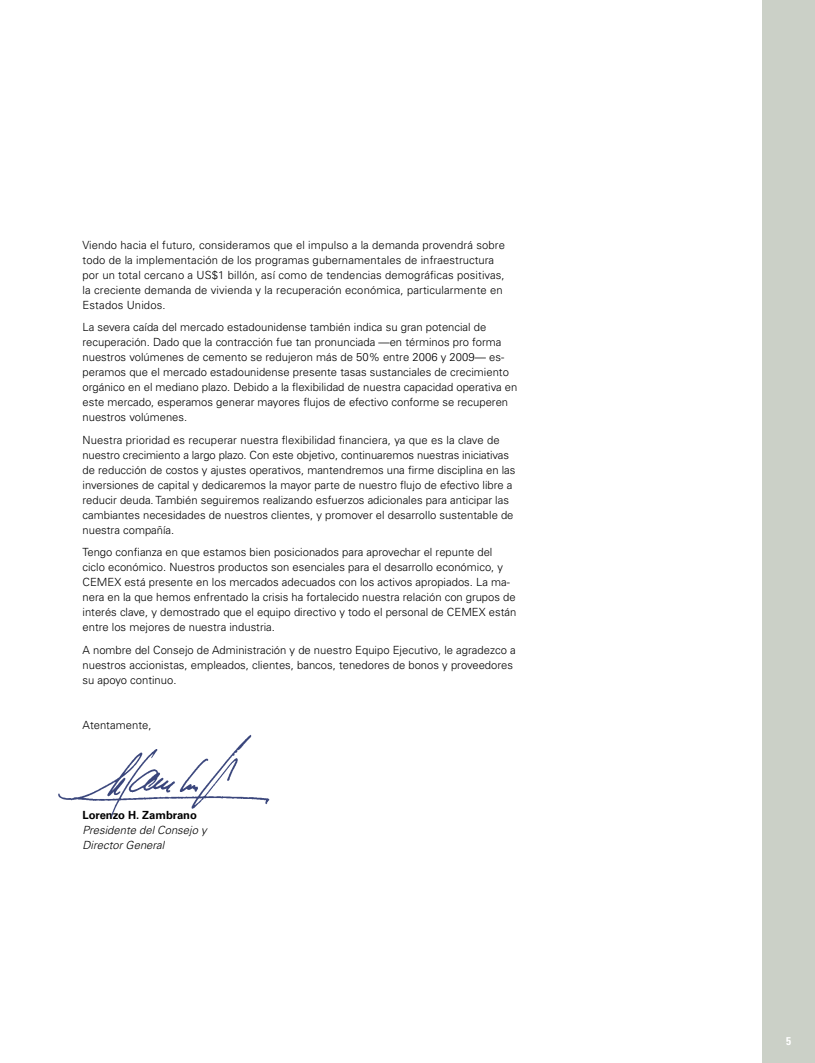
<style>
.page{position:relative;width:815px;height:1063px;background:#fff}
.page>*{position:absolute;margin:0;border:0;box-sizing:border-box;transform-origin:0 0}
.t1{font:300 11.25px/15px "Univers";color:#000}
.t2{font:italic 300 11.25px/15px "Univers";color:#000}
.t3{font:700 11.25px "Univers";color:#000}
.t4{font:700 condensed 11.25px "Univers";color:#fff}
</style>
<div class="page">
<div style="left:762px;top:0;width:53px;height:1063px;background:#cbd0c7"></div>
<img style="left:58px;top:734px;width:212px;height:84px">
<p class="t1" style="left:82px;top:237px;width:424px">Viendo hacia el futuro, consideramos que el impulso a la demanda provendrá sobre todo de la implementación de los programas gubernamentales de infraestructura por un total cercano a US$1 billón, así como de tendencias demográficas positivas, la creciente demanda de vivienda y la recuperación económica, particularmente en Estados Unidos.</p>
<p class="t1" style="left:82px;top:320px;width:436px">La severa caída del mercado estadounidense también indica su gran potencial de recuperación. Dado que la contracción fue tan pronunciada —en términos pro forma nuestros volúmenes de cemento se redujeron más de 50% entre 2006 y 2009— es&shy;peramos que el mercado estadounidense presente tasas sustanciales de crecimiento orgánico en el mediano plazo. Debido a la flexibilidad de nuestra capacidad operativa en este mercado, esperamos generar mayores flujos de efectivo conforme se recuperen nuestros volúmenes.</p>
<p class="t1" style="left:82px;top:432px;width:435px">Nuestra prioridad es recuperar nuestra flexibilidad financiera, ya que es la clave de nuestro crecimiento a largo plazo. Con este objetivo, continuaremos nuestras iniciativas de reducción de costos y ajustes operativos, mantendremos una firme disciplina en las inversiones de capital y dedicaremos la mayor parte de nuestro flujo de efectivo libre a reducir deuda. También seguiremos realizando esfuerzos adicionales para anticipar las cambiantes necesidades de nuestros clientes, y promover el desarrollo sustentable de nuestra compañía.</p>
<p class="t1" style="left:82px;top:545px;width:435px">Tengo confianza en que estamos bien posicionados para aprovechar el repunte del ciclo económico. Nuestros productos son esenciales para el desarrollo económico, y CEMEX está presente en los mercados adecuados con los activos apropiados. La ma&shy;nera en la que hemos enfrentado la crisis ha fortalecido nuestra relación con grupos de interés clave, y demostrado que el equipo directivo y todo el personal de CEMEX están entre los mejores de nuestra industria.</p>
<p class="t1" style="left:82px;top:642px;width:435px">A nombre del Consejo de Administración y de nuestro Equipo Ejecutivo, le agradezco a nuestros accionistas, empleados, clientes, bancos, tenedores de bonos y proveedores su apoyo continuo.</p>
<p class="t1" style="left:82px;top:717px;width:70px">Atentamente,</p>
<p class="t3" style="left:82px;top:808px;width:116px">Lorenzo H. Zambrano</p>
<p class="t2" style="left:82px;top:822px;width:126px">Presidente del Consejo y<br>Director General</p>
<p class="t4" style="left:786px;top:1034px;width:6px">5</p>
</div>
